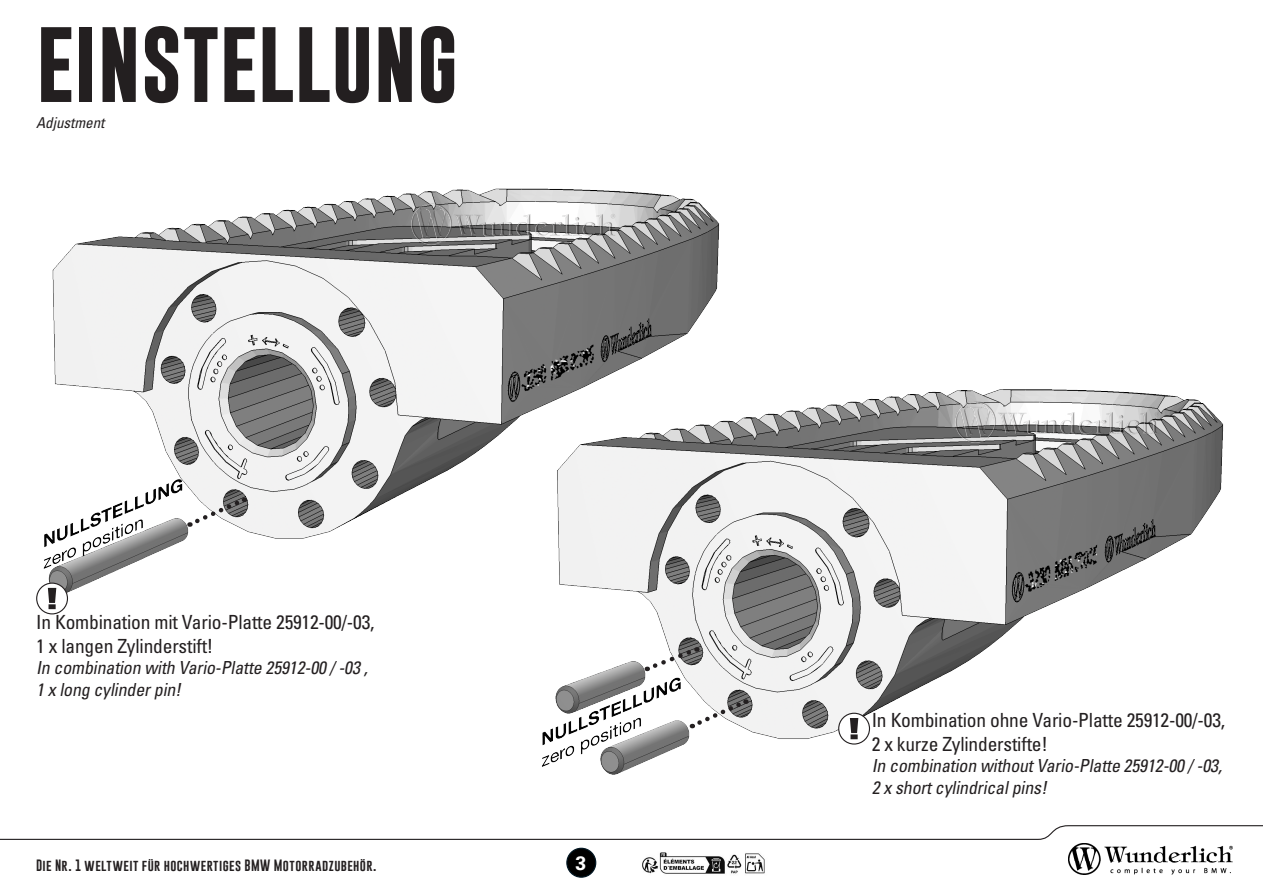
<style>
.page{position:relative;width:1263px;height:893px;background:#fff}
.page>*{position:absolute;margin:0;border:0;box-sizing:border-box;transform-origin:0 0}
.t1{font:700 76.5px "Gobold";color:#231f20}
.t2{font:condensed 19.5px/23.4px "Univers LT Std";letter-spacing:-.01em;color:#231f20}
.BU{font:700 19.5px "Univers LT Std";color:#fff}
.t3{font:italic condensed 18px/21.6px "Univers LT Std";color:#231f20}
.t4{font:italic condensed 15px "Univers LT Std";color:#231f20}
.t5{font:12px "Gobold";letter-spacing:.035em;color:#231f20}
</style>
<div class="page">
<svg style="left:0;top:825px;width:1263px;height:15px"></svg>
<img style="left:1068px;top:843px;width:164px;height:32px">
<img style="left:36px;top:188px;width:684px;height:427px">
<img style="left:521px;top:290px;width:703px;height:485px">
<img style="left:411px;top:204px;width:206px;height:41px">
<img style="left:956px;top:401px;width:206px;height:41px">
<svg style="left:189px;top:496px;width:57px;height:31px"></svg>
<svg style="left:647px;top:645px;width:51px;height:26px"></svg>
<svg style="left:692px;top:697px;width:55px;height:31px"></svg>
<div style="left:839px;top:713px;width:30px;height:31px;background:#fff;border-radius:50%"></div>
<div style="left:838px;top:713px;width:32px;height:32px;border:1px solid #231f20;border-radius:50%"></div>
<svg style="left:850px;top:718px;width:8px;height:21px"></svg>
<div style="left:37px;top:583px;width:30px;height:31px;background:#fff;border-radius:50%"></div>
<div style="left:36px;top:583px;width:32px;height:31px;border:1px solid #231f20;border-radius:50%"></div>
<svg style="left:48px;top:588px;width:8px;height:21px"></svg>
<div style="left:567px;top:848px;width:29px;height:29px;background:#000;border-radius:50%"></div>
<div style="left:566px;top:848px;width:30px;height:30px;border:1px solid #011622;border-radius:50%"></div>
<img style="left:642px;top:852px;width:123px;height:22px">
<p class="t1" style="left:36px;top:15px;width:424px">EINSTELLUNG</p>
<p class="t4" style="left:36px;top:113px;width:70px">Adjustment</p>
<p class="t2" style="left:36px;top:610px;width:340px">In Kombination mit Vario-Platte 25912-00/-03,<br>1 x langen Zylinderstift!</p>
<p class="t3" style="left:36px;top:657px;width:337px">In combination with Vario-Platte 25912-00 / -03 ,<br>1 x long cylinderpin!</p>
<p class="t5" style="left:36px;top:858px;width:342px">Die Nr. 1 weltweit für hochwertiges BMW Motorradzubehör.</p>
<p class="BU" style="left:575px;top:851px;width:12px">3</p>
<p class="t2" style="left:872px;top:708px;width:355px">In Kombination ohne Vario-Platte 25912-00/-03,<br>2 x kurze Zylinderstifte!</p>
<p class="t3" style="left:872px;top:755px;width:356px">In combination withoutVario-Platte 25912-00 / -03,<br>2 x shortcylindricalpins!</p>
</div>
